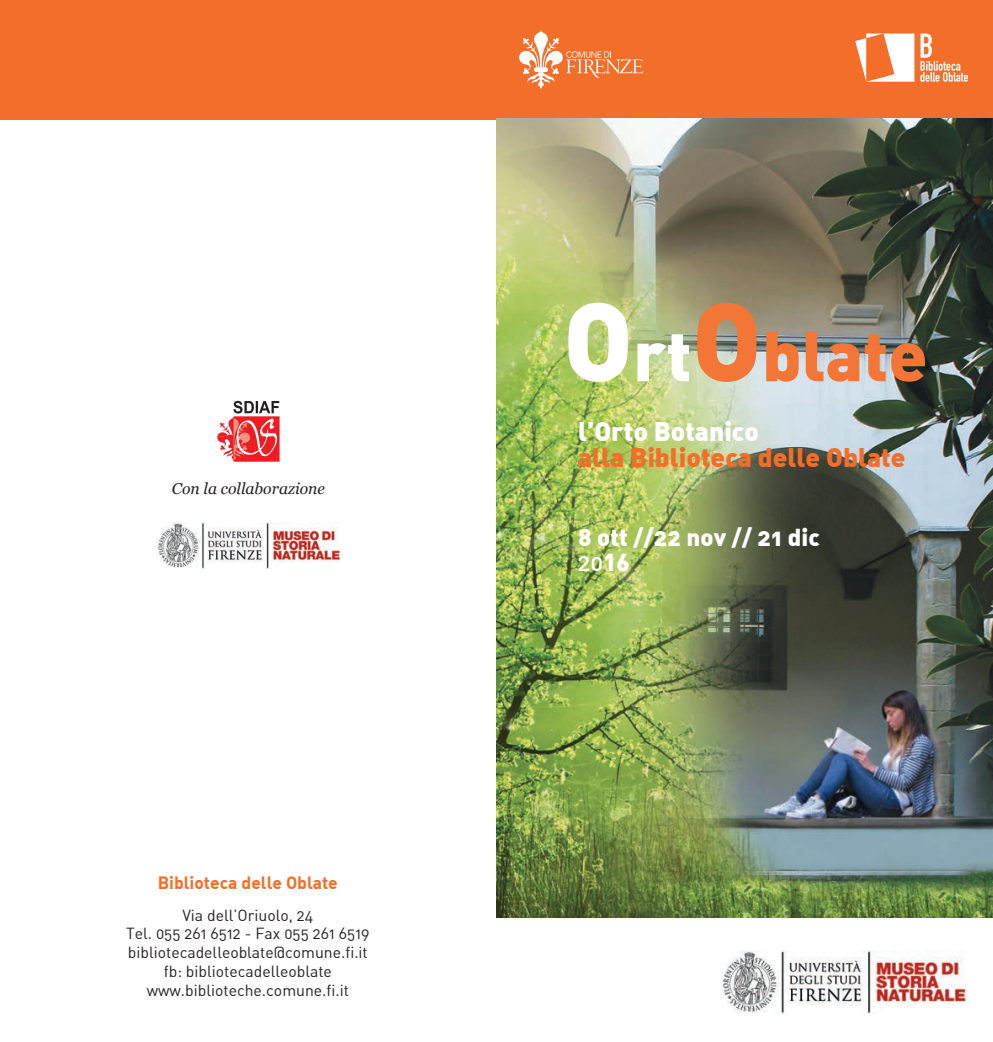
<style>
.page{position:relative;width:993px;height:1042px;background:#fff}
.page>*{position:absolute;margin:0;border:0;box-sizing:border-box;transform-origin:0 0}
.t1{font:900 26.43px "DIN Alternate";color:#f36e28}
.t2{font:900 26.43px "DIN Alternate";color:#fff}
.t3{font:900 23.97px/25.4px "DIN Alternate";color:#fff}
.t4{font:700 17.5px "DIN Alternate";color:#f36e28}
.t5{font:15.75px/18.9px "DIN Alternate";color:#231f20;text-align:center}
.t6{font:italic 15.75px "Georgia";color:#231f20}
.s1{font-weight:500}
.s2{font-family:"DIN"}
</style>
<div class="page">
<div style="left:0;top:0;width:992px;height:119px;background:#f36e28"></div>
<svg style="left:519px;top:30px;width:124px;height:59px"></svg>
<svg style="left:855px;top:34px;width:59px;height:48px"></svg>
<svg style="left:920px;top:34px;width:47px;height:48px"></svg>
<img style="left:496px;top:119px;width:496px;height:799px">
<img style="left:720px;top:951px;width:245px;height:62px">
<img style="left:157px;top:522px;width:183px;height:47px">
<svg style="left:217px;top:401px;width:62px;height:61px"></svg>
<svg style="left:568px;top:303px;width:59px;height:79px"></svg>
<svg style="left:637px;top:334px;width:51px;height:47px"></svg>
<svg style="left:697px;top:303px;width:59px;height:79px;background:#db8858"></svg>
<svg style="left:766px;top:331px;width:32px;height:51px;background:#db875c"></svg>
<svg style="left:805px;top:331px;width:119px;height:51px;background:#c18769"></svg>
<p class="t6" style="left:172px;top:479px;width:154px">Con la collaborazione</p>
<p class="t4" style="left:158px;top:871px;width:181px">Biblioteca delle Oblate</p>
<p class="t5" style="left:126px;top:905px;width:245px">Via dell’Oriuolo, 24<br>Tel. 055 261 6512 - Fax 055 261 6519 bibliotecadelleoblate@comune.fi.it fb: bibliotecadelleoblate www.biblioteche.comune.fi.it</p>
<h1 class="t2" style="left:578px;top:414px;width:182px">l’Orto Botanico</h1>
<h1 class="t1" style="left:578px;top:440px;width:329px">alla Biblioteca delle Oblate</h1>
<h2 class="t3" style="left:577px;top:523px;width:244px">8 ott //22 nov // 21 dic<br><span class="s1">20</span><span class="s2">16</span></h2>
</div>
